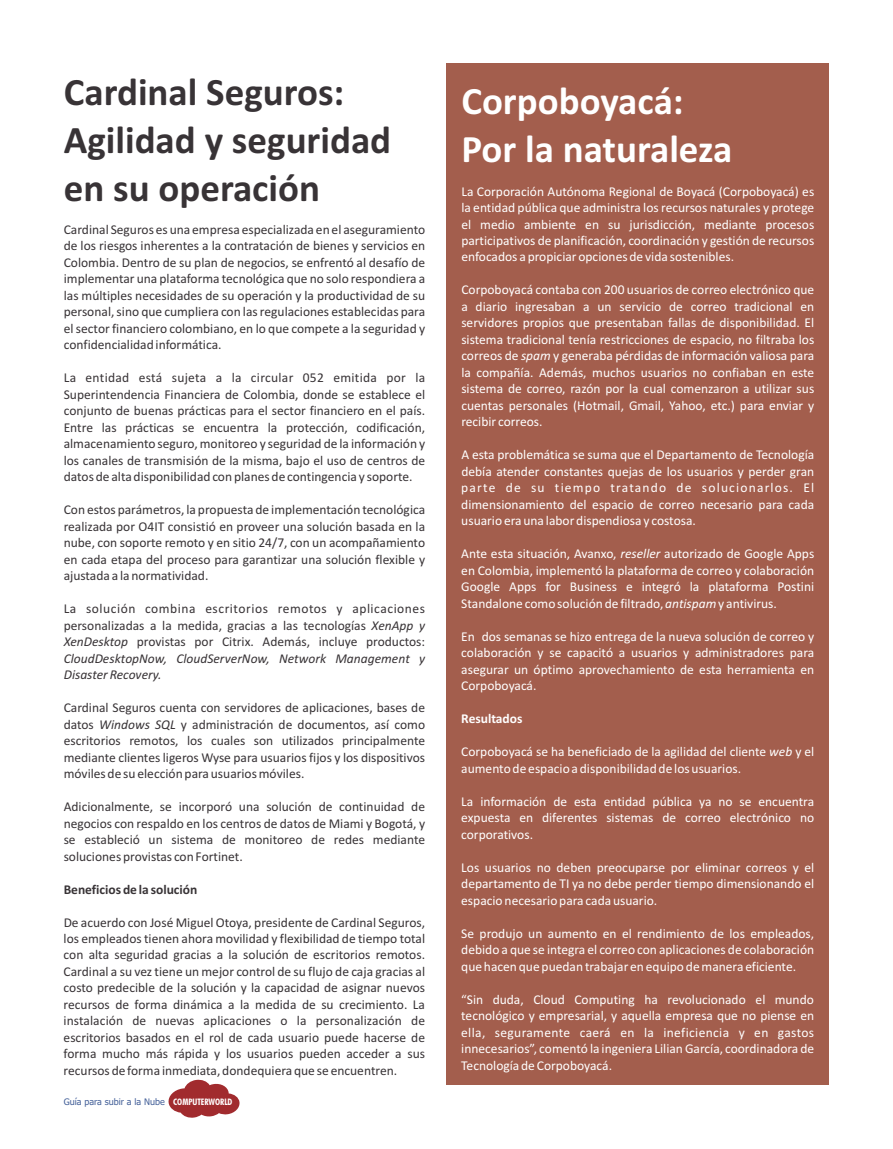
<style>
.page{position:relative;width:893px;height:1149px;background:#fff}
.page>*{position:absolute;margin:0;border:0;box-sizing:border-box;transform-origin:0 0}
.t1{font:700 39px/47.5px "Calibri";color:#383336}
.t2{font:700 39px/47.5px "Calibri";color:#fff}
.t3{font:13.5px/16.5px "Calibri";color:#383336;text-align:justify}
.t4{font:13.5px/16.5px "Calibri";color:#fff;text-align:justify}
.t5{font:700 13.5px "Calibri";color:#383336}
.t6{font:700 13.5px "Calibri";color:#fff}
.t7{font:9px "Tahoma";color:#456199}
.s1{font-style:italic}
.s2{font-family:"Futura BT";font-weight:700;font-stretch:condensed;color:#fff}
</style>
<div class="page">
<div style="left:446px;top:64px;width:383px;height:1020px;background:#a35e4d"></div>
<svg style="left:168px;top:1079px;width:72px;height:38px"></svg>
<h1 class="t1" style="left:64px;top:72px;width:329px">Cardinal Seguros:<br>Agilidad y seguridad en su operación</h1>
<p class="t3" style="left:64px;top:222px;width:363px">Cardinal Seguros es una empresa especializada en el aseguramiento de los riesgos inherentes a la contratación de bienes y servicios en Colombia. Dentro de su plan de negocios, se enfrentó al desafío de implementar una plataforma tecnológica que no solo respondiera a las múltiples necesidades de su operación y la productividad de su personal, sino que cumpliera con las regulaciones establecidas para el sector financiero colombiano, en lo que compete a la seguridad y confidencialidad informática.</p>
<p class="t3" style="left:64px;top:370px;width:363px">La entidad está sujeta a la circular 052 emitida por la Superintendencia Financiera de Colombia, donde se establece el conjunto de buenas prácticas para el sector financiero en el país.<br>Entre las prácticas se encuentra la protección, codificación, almacenamiento seguro, monitoreo y seguridad de la información y los canales de transmisión de la misma, bajo el uso de centros de datos de alta disponibilidad con planes de contingencia y soporte.</p>
<p class="t3" style="left:64px;top:502px;width:363px">Con estos parámetros, la propuesta de implementación tecnológica realizada por O4IT consistió en proveer una solución basada en la nube, con soporte remoto y en sitio 24/7, con un acompañamiento en cada etapa del proceso para garantizar una solución flexible y ajustada a la normatividad.</p>
<p class="t3" style="left:64px;top:601px;width:363px">La solución combina escritorios remotos y aplicaciones personalizadas a la medida, gracias a las tecnologías <span class="s1">XenApp y XenDesktop</span> provistas por Citrix. Además, incluye productos:<br><span class="s1">CloudDesktopNow, CloudServerNow, Network Management y Disaster Recovery.</span></p>
<p class="t3" style="left:64px;top:700px;width:363px">Cardinal Seguros cuenta con servidores de aplicaciones, bases de datos <span class="s1">Windows SQL</span> y administración de documentos, así como escritorios remotos, los cuales son utilizados principalmente mediante clientes ligeros Wyse para usuarios fijos y los dispositivos móviles de su elección para usuarios móviles.</p>
<p class="t3" style="left:64px;top:799px;width:363px">Adicionalmente, se incorporó una solución de continuidad de negocios con respaldo en los centros de datos de Miami y Bogotá, y se estableció un sistema de monitoreo de redes mediante soluciones provistas con Fortinet.</p>
<p class="t5" style="left:64px;top:883px;width:135px">Beneficios de la solución</p>
<p class="t3" style="left:64px;top:914px;width:363px">De acuerdo con José Miguel Otoya, presidente de Cardinal Seguros, los empleados tienen ahora movilidad y flexibilidad de tiempo total con alta seguridad gracias a la solución de escritorios remotos.<br>Cardinal a su vez tiene un mejor control de su flujo de caja gracias al costo predecible de la solución y la capacidad de asignar nuevos recursos de forma dinámica a la medida de su crecimiento. La instalación de nuevas aplicaciones o la personalización de escritorios basados en el rol de cada usuario puede hacerse de forma mucho más rápida y los usuarios pueden acceder a sus recursos de forma inmediata, dondequiera que se encuentren.</p>
<p class="t7" style="left:64px;top:1097px;width:170px">Guía para subir a la Nube <span class="s2">COMPUTERWORLD</span></p>
<h1 class="t2" style="left:461px;top:80px;width:273px">Corpoboyacá:<br>Por la naturaleza</h1>
<p class="t4" style="left:461px;top:184px;width:354px">La Corporación Autónoma Regional de Boyacá (Corpoboyacá) es la entidad pública que administra los recursos naturales y protege el medio ambiente en su jurisdicción, mediante procesos participativos de planificación, coordinación y gestión de recursos enfocados a propiciar opciones de vida sostenibles.</p>
<p class="t4" style="left:461px;top:283px;width:354px">Corpoboyacá contaba con 200 usuarios de correo electrónico que a diario ingresaban a un servicio de correo tradicional en servidores propios que presentaban fallas de disponibilidad. El sistema tradicional tenía restricciones de espacio, no filtraba los correos de <span class="s1">spam</span> y generaba pérdidas de información valiosa para la compañía. Además, muchos usuarios no confiaban en este sistema de correo, razón por la cual comenzaron a utilizar sus cuentas personales (Hotmail, Gmail, Yahoo, etc.) para enviar y recibir correos.</p>
<p class="t4" style="left:461px;top:447px;width:354px">A esta problemática se suma que el Departamento de Tecnología debía atender constantes quejas de los usuarios y perder gran parte de su tiempo tratando de solucionarlos. El dimensionamiento del espacio de correo necesario para cada usuario era una labor dispendiosa y costosa.</p>
<p class="t4" style="left:461px;top:546px;width:354px">Ante esta situación, Avanxo, <span class="s1">reseller</span> autorizado de Google Apps en Colombia, implementó la plataforma de correo y colaboración Google Apps for Business e integró la plataforma Postini Standalone como solución de filtrado, <span class="s1">antispam</span>y antivirus.</p>
<p class="t4" style="left:461px;top:629px;width:354px">En dos semanas se hizo entrega de la nueva solución de correo y colaboración y se capacitó a usuarios y administradores para asegurar un óptimo aprovechamiento de esta herramienta en Corpoboyacá.</p>
<p class="t6" style="left:461px;top:713px;width:63px">Resultados</p>
<p class="t4" style="left:461px;top:744px;width:354px">Corpoboyacá se ha beneficiado de la agilidad del cliente <span class="s1">web</span> y el aumento de espacio a disponibilidad de los usuarios.</p>
<p class="t4" style="left:461px;top:793px;width:354px">La información de esta entidad pública ya no se encuentra expuesta en diferentes sistemas de correo electrónico no corporativos.</p>
<p class="t4" style="left:461px;top:859px;width:354px">Los usuarios no deben preocuparse por eliminar correos y el departamento de TI ya no debe perder tiempo dimensionando el espacio necesario para cada usuario.</p>
<p class="t4" style="left:461px;top:925px;width:354px">Se produjo un aumento en el rendimiento de los empleados, debido a que se integra el correo con aplicaciones de colaboración que hacen que puedan trabajar en equipo de manera eficiente.</p>
<p class="t4" style="left:461px;top:991px;width:354px">“Sin duda, Cloud Computing ha revolucionado el mundo tecnológico y empresarial, y aquella empresa que no piense en ella, seguramente caerá en la ineficiencia y en gastos innecesarios”, comentó la ingeniera Lilian García, coordinadora de Tecnología de Corpoboyacá.</p>
</div>
